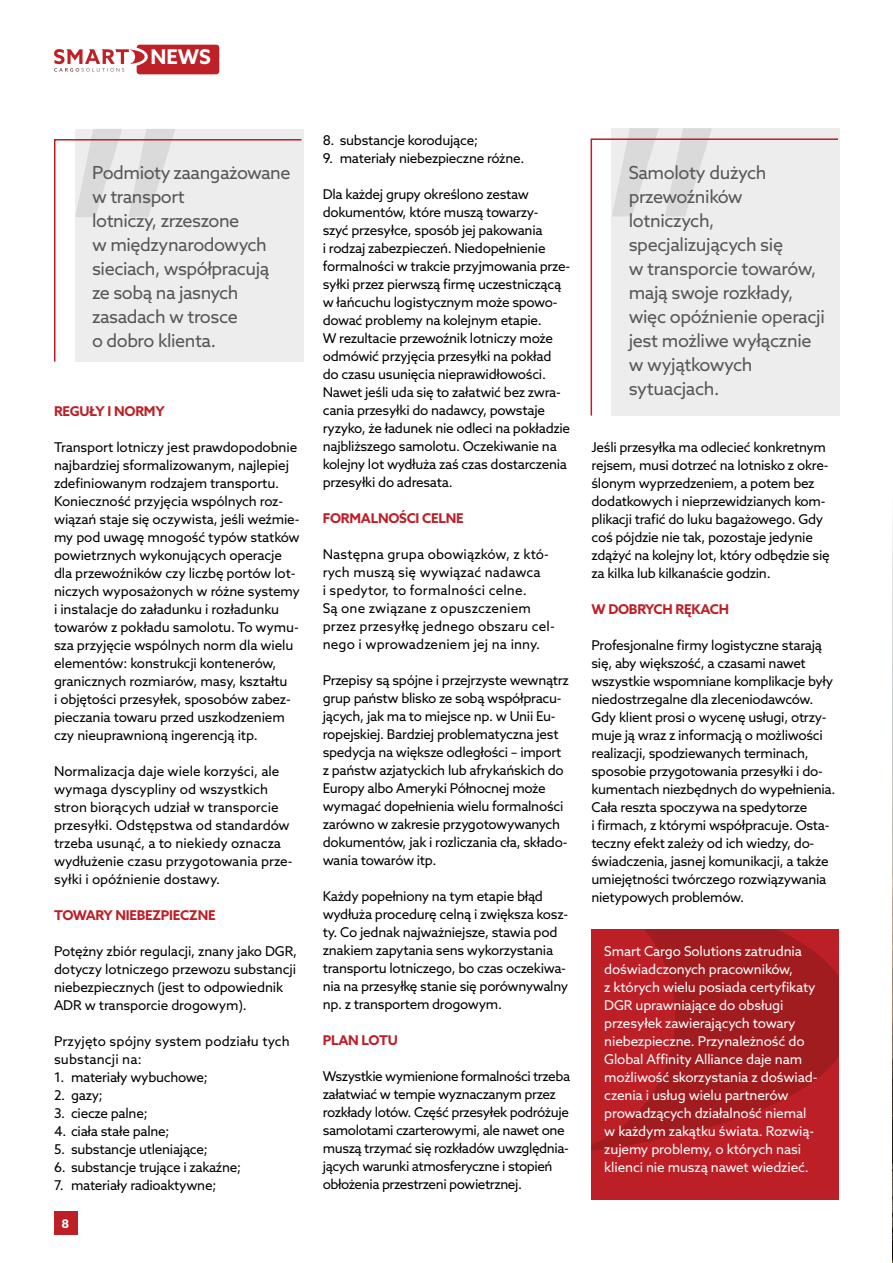
<style>
.page{position:relative;width:893px;height:1263px;background:#fff}
.page>*{position:absolute;margin:0;border:0;box-sizing:border-box;transform-origin:0 0}
.t1{font:700 20.25px "Azo Sans";color:#fff}
.t2{font:18px/24px "Azo Sans";letter-spacing:-.025em;color:#575756}
.t3{font:13.5px/18px "Azo Sans";letter-spacing:-.02em;color:#000}
.t4{font:13.5px/18px "Azo Sans";letter-spacing:-.01em;color:#fff}
.t5{font:13.5px/18px "Azo Sans";letter-spacing:.01em;color:#000}
.t6{font:13.5px/18px "Azo Sans";color:#000}
.t7{font:700 13.5px "Azo Sans";letter-spacing:-.02em;color:#bd1f27}
.t8{font:700 12px "Azo Sans";color:#fff}
</style>
<div class="page">
<div style="left:612px;top:128px;width:228px;height:288px;background:#ededed"></div>
<svg style="left:628px;top:128px;width:84px;height:10px"></svg>
<svg style="left:590px;top:138px;width:249px;height:278px"></svg>
<div style="left:591px;top:929px;width:248px;height:270px;background:#bd1f27"></div>
<svg style="left:591px;top:929px;width:248px;height:222px;fill:#a01c1f"></svg>
<div style="left:75px;top:129px;width:228px;height:233px;background:#ededed"></div>
<svg style="left:92px;top:129px;width:83px;height:9px"></svg>
<svg style="left:54px;top:138px;width:248px;height:224px"></svg>
<img style="left:892px;top:517px;width:1px;height:746px">
<div style="left:137px;top:45px;width:82px;height:29px;background:#bd2026;border-radius:3px"></div>
<svg style="left:54px;top:45px;width:94px;height:27px"></svg>
<div style="left:54px;top:1212px;width:23px;height:23px;background:#bd1f27"></div>
<h1 class="t1" style="left:150px;top:43px;width:62px">NEWS</h1>
<h2 class="t2" style="left:92px;top:160px;width:200px">Podmioty zaangażowane w transport<br>lotniczy, zrzeszone<br>w międzynarodowych sieciach, współpracują ze sobą na jasnych zasadach w trosce<br>o dobro klienta.</h2>
<p class="t7" style="left:54px;top:402px;width:112px">REGUŁY I NORMY</p>
<p class="t3" style="left:54px;top:438px;width:247px">Transport lotniczy jest prawdopodobnie najbardziej sformalizowanym, najlepiej zdefiniowanym rodzajem transportu.<br>Konieczność przyjęcia wspólnych roz&shy;wiązań staje się oczywista, jeśli weźmie&shy;my pod uwagę mnogość typów statków powietrznych wykonujących operacje dla przewoźników czy liczbę portów lot&shy;niczych wyposażonych w różne systemy i instalacje do załadunku i rozładunku towarów z pokładu samolotu. To wymu&shy;sza przyjęcie wspólnych norm dla wielu elementów: konstrukcji kontenerów, granicznych rozmiarów, masy, kształtu<br>i objętości przesyłek, sposobów zabez&shy;pieczania towaru przed uszkodzeniem czy nieuprawnioną ingerencją itp.</p>
<p class="t6" style="left:54px;top:762px;width:240px">Normalizacja daje wiele korzyści, ale wymaga dyscypliny od wszystkich stron biorących udział w transporcie przesyłki. Odstępstwa od standardów trzeba usunąć, a to niekiedy oznacza wydłużenie czasu przygotowania prze&shy;syłki i opóźnienie dostawy.</p>
<p class="t7" style="left:54px;top:906px;width:163px">TOWARY NIEBEZPIECZNE</p>
<p class="t3" style="left:54px;top:941px;width:245px">Potężny zbiór regulacji, znany jako DGR, dotyczy lotniczego przewozu substancji niebezpiecznych (jest to odpowiednik ADR w transporcie drogowym).</p>
<p class="t5" style="left:54px;top:1031px;width:237px">Przyjęto spójny system podziału tych substancji na:</p>
<p class="t3" style="left:54px;top:1067px;width:155px">1. materiały wybuchowe;</p>
<p class="t3" style="left:54px;top:1085px;width:50px">2. gazy;</p>
<p class="t3" style="left:54px;top:1103px;width:95px">3. ciecze palne;</p>
<p class="t3" style="left:54px;top:1121px;width:117px">4. ciała stałe palne;</p>
<p class="t3" style="left:54px;top:1139px;width:155px">5. substancje utleniające;</p>
<p class="t3" style="left:54px;top:1157px;width:189px">6. substancje trujące i zakaźne;</p>
<p class="t3" style="left:54px;top:1175px;width:164px">7. materiały radioaktywne;</p>
<p class="t8" style="left:62px;top:1215px;width:9px">8</p>
<p class="t3" style="left:323px;top:131px;width:157px">8. substancje korodujące;</p>
<p class="t3" style="left:323px;top:149px;width:203px">9. materiały niebezpieczne różne.</p>
<p class="t3" style="left:323px;top:185px;width:249px">Dla każdej grupy określono zestaw dokumentów, które muszą towarzy-<br>szyć przesyłce, sposób jej pakowania<br>i rodzaj zabezpieczeń. Niedopełnienie formalności w trakcie przyjmowania prze&shy;syłki przez pierwszą firmę uczestniczącą w łańcuchu logistycznym może spowo&shy;dować problemy na kolejnym etapie.<br>W rezultacie przewoźnik lotniczy może odmówić przyjęcia przesyłki na pokład do czasu usunięcia nieprawidłowości.<br>Nawet jeśli uda się to załatwić bez zwra&shy;cania przesyłki do nadawcy, powstaje ryzyko, że ładunek nie odleci na pokładzie najbliższego samolotu. Oczekiwanie na kolejny lot wydłuża zaś czas dostarczenia przesyłki do adresata.</p>
<p class="t7" style="left:323px;top:510px;width:142px">FORMALNOŚCI CELNE</p>
<p class="t5" style="left:323px;top:545px;width:234px">Następna grupa obowiązków, z któ&shy;rych muszą się wywiązać nadawca<br>i spedytor, to formalności celne.<br>Są one związane z opuszczeniem przez przesyłkę jednego obszaru cel&shy;nego i wprowadzeniem jej na inny.</p>
<p class="t3" style="left:323px;top:671px;width:248px">Przepisy są spójne i przejrzyste wewnątrz grup państw blisko ze sobą współpracu&shy;jących, jak ma to miejsce np. w Unii Eu&shy;ropejskiej. Bardziej problematyczna jest spedycja na większe odległości – import z państw azjatyckich lub afrykańskich do Europy albo Ameryki Północnej może wymagać dopełnienia wielu formalności zarówno w zakresie przygotowywanych dokumentów, jak i rozliczania cła, składo&shy;wania towarów itp.</p>
<p class="t3" style="left:323px;top:887px;width:247px">Każdy popełniony na tym etapie błąd wydłuża procedurę celną i zwiększa kosz&shy;ty. Co jednak najważniejsze, stawia pod znakiem zapytania sens wykorzystania transportu lotniczego, bo czas oczekiwa&shy;nia na przesyłkę stanie się porównywalny np. z transportem drogowym.</p>
<p class="t7" style="left:323px;top:1032px;width:77px">PLAN LOTU</p>
<p class="t3" style="left:323px;top:1067px;width:249px">Wszystkie wymienione formalności trzeba załatwiać w tempie wyznaczanym przez rozkłady lotów. Część przesyłek podróżuje samolotami czarterowymi, ale nawet one muszą trzymać się rozkładów uwzględnia&shy;jących warunki atmosferyczne i stopień obłożenia przestrzeni powietrznej.</p>
<h2 class="t2" style="left:629px;top:160px;width:198px">Samoloty dużych przewoźników lotniczych, specjalizujących się<br>w transporcie towarów, mają swoje rozkłady, więc opóźnienie operacji jest możliwe wyłącznie w wyjątkowych sytuacjach.</h2>
<p class="t3" style="left:591px;top:438px;width:240px">Jeśli przesyłka ma odlecieć konkretnym rejsem, musi dotrzeć na lotnisko z okre&shy;ślonym wyprzedzeniem, a potem bez dodatkowych i nieprzewidzianych kom&shy;plikacji trafić do luku bagażowego. Gdy coś pójdzie nie tak, pozostaje jedynie zdążyć na kolejny lot, który odbędzie się za kilka lub kilkanaście godzin.</p>
<p class="t7" style="left:591px;top:600px;width:139px">W DOBRYCH RĘKACH</p>
<p class="t3" style="left:591px;top:636px;width:245px">Profesjonalne firmy logistyczne starają się, aby większość, a czasami nawet wszystkie wspomniane komplikacje były niedostrzegalne dla zleceniodawców.<br>Gdy klient prosi o wycenę usługi, otrzy&shy;muje ją wraz z informacją o możliwości realizacji, spodziewanych terminach, sposobie przygotowania przesyłki i do&shy;kumentach niezbędnych do wypełnienia.<br>Cała reszta spoczywa na spedytorze<br>i firmach, z którymi współpracuje. Osta&shy;teczny efekt zależy od ich wiedzy, do&shy;świadczenia, jasnej komunikacji, a także umiejętności twórczego rozwiązywania nietypowych problemów.</p>
<p class="t4" style="left:604px;top:942px;width:215px">Smart Cargo Solutions zatrudnia doświadczonych pracowników,<br>z których wielu posiada certyfikaty DGR uprawniające do obsługi przesyłek zawierających towary niebezpieczne. Przynależność do Global Affinity Alliance daje nam możliwość skorzystania z doświad&shy;czenia i usług wielu partnerów prowadzących działalność niemal w każdym zakątku świata. Rozwią&shy;zujemy problemy, o których nasi klienci nie muszą nawet wiedzieć.</p>
</div>
